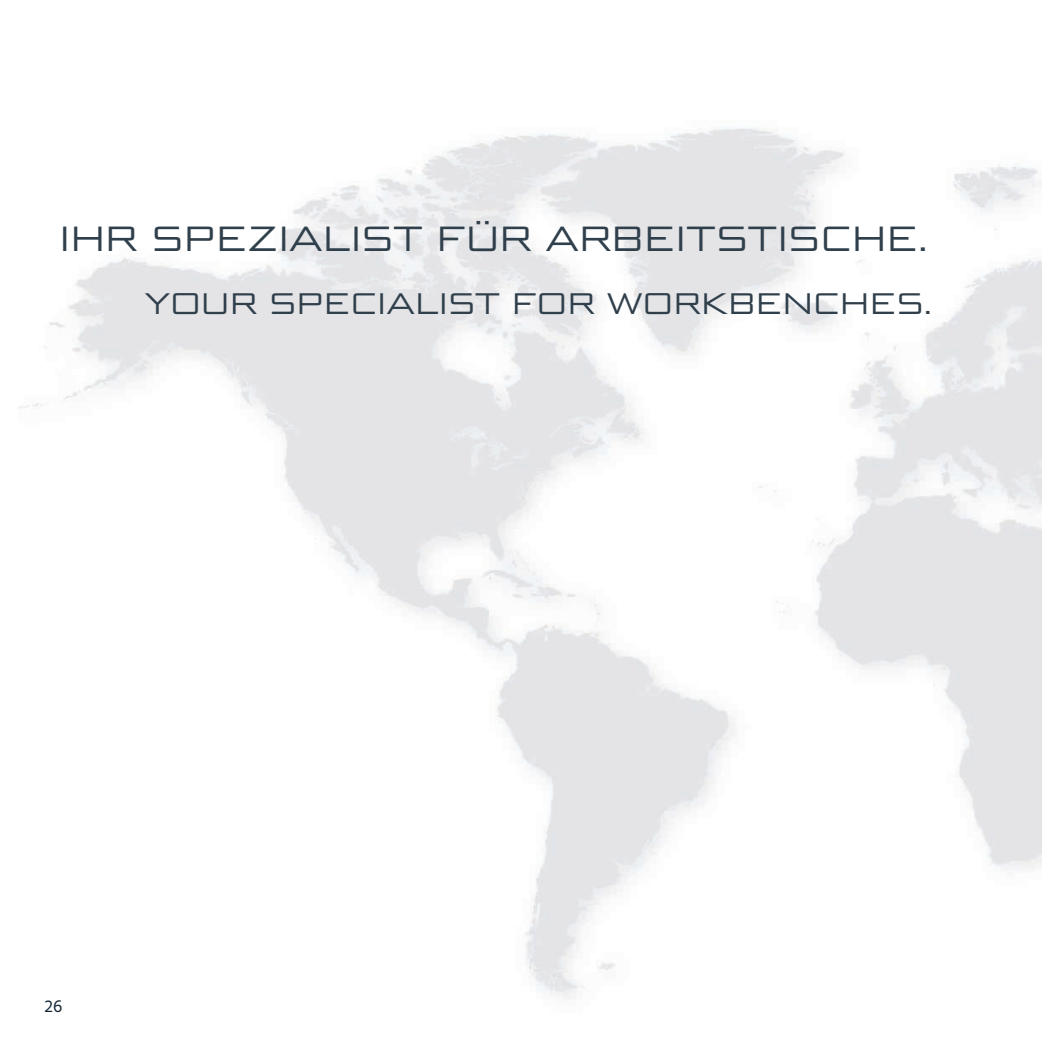
<style>
.page{position:relative;width:1042px;height:1042px;background:#fff}
.page>*{position:absolute;margin:0;border:0;box-sizing:border-box;transform-origin:0 0}
.t1{font:35px "Bunken Tech Sans Std Wide";letter-spacing:.02em;color:#2f3f4b}
.t2{font:29.75px "Bunken Tech Sans Std Wide";letter-spacing:.02em;color:#2f3f4b}
.t3{font:17.5px "Hind";color:#152734}
</style>
<div class="page">
<p class="t1" style="left:60px;top:217px;width:869px">IHR SPEZIALIST FÜR ARBEITSTISCHE.</p>
<p class="t2" style="left:145px;top:286px;width:789px">YOUR SPECIALIST FOR WORKBENCHES.</p>
<p class="t3" style="left:44px;top:994px;width:19px">26</p>
</div>
